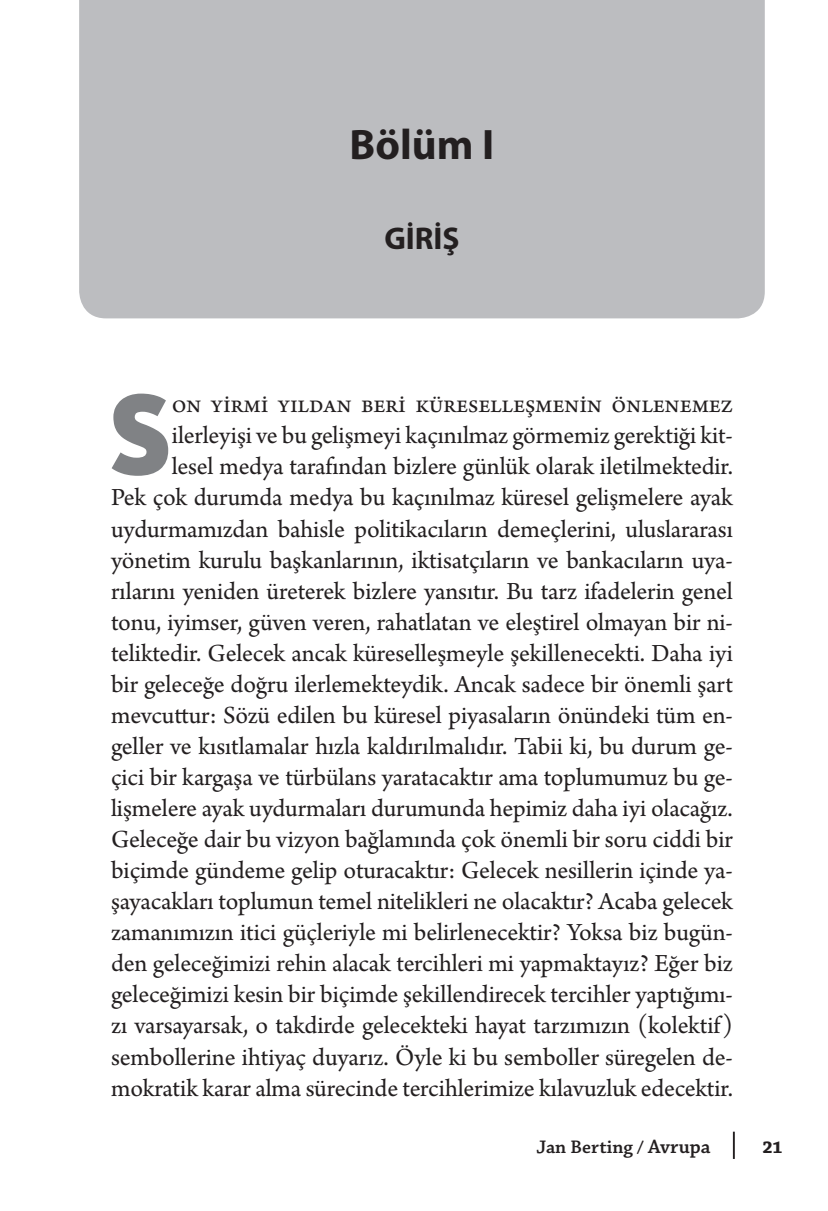
<style>
.page{position:relative;width:828px;height:1211px;background:#fff}
.page>*{position:absolute;margin:0;border:0;box-sizing:border-box;transform-origin:0 0}
.Bölüm_İlk_Paragraf{font:900 119.02px "Kievit OT";color:#808285}
.Duman_Bölüm_no{font:700 42.75px "Myriad Pro";color:#231f20}
.Duman_Bölüm_Adı{font:700 31.5px "Myriad Pro";color:#231f20}
.Bölüm_İlk_Paragraf-2{font:25.88px/31.1px "Arno Pro";letter-spacing:-.005em;color:#231f20;text-align:right}
.t1{font:600 19.12px "Chaparral Pro";color:#231f20}
.t2{font:700 18px "Chaparral Pro";color:#231f20}
.s1{font-size:18px}
.s2{font-size:20.25px}
</style>
<div class="page">
<div style="left:79px;top:0;width:686px;height:318px;background:#bcbdc0"></div>
<hr style="left:733px;top:1131px;width:2px;height:28px;background:#231f20">
<p class="Duman_Bölüm_no" style="left:349px;top:117px;width:147px">Bölüm I</p>
<p class="Duman_Bölüm_Adı" style="left:384px;top:218px;width:77px">GİRİŞ</p>
<p class="Bölüm_İlk_Paragraf" style="left:109px;top:363px;width:65px">S</p>
<p class="Bölüm_İlk_Paragraf-2" style="left:111px;top:390px;width:624px">on yirmi yıldan beri küreselleşmenin önlenemez ilerleyişi ve bu gelişmeyi kaçınılmaz görmemiz gerektiği kit-<br>lesel medya tarafından bizlere günlük olarak iletilmektedir.<br>Pek çok durumda medya bu kaçınılmaz küresel gelişmelere ayak uydurmamızdan bahisle politikacıların demeçlerini, uluslararası yönetim kurulu başkanlarının, iktisatçıların ve bankacıların uya&shy;rılarını yeniden üreterek bizlere yansıtır. Bu tarz ifadelerin genel tonu, iyimser, güven veren, rahatlatan ve eleştirel olmayan bir ni&shy;teliktedir. Gelecek ancak küreselleşmeyle şekillenecekti. Daha iyi bir geleceğe doğru ilerlemekteydik. Ancak sadece bir önemli şart mevcuttur: Sözü edilen bu küresel piyasaların önündeki tüm en&shy;geller ve kısıtlamalar hızla kaldırılmalıdır. Tabii ki, bu durum ge&shy;çici bir kargaşa ve türbülans yaratacaktır ama toplumumuz bu ge&shy;lişmelere ayak uydurmaları durumunda hepimiz daha iyi olacağız.<br>Geleceğe dair bu vizyon bağlamında çok önemli bir soru ciddi bir biçimde gündeme gelip oturacaktır: Gelecek nesillerin içinde ya&shy;şayacakları toplumun temel nitelikleri ne olacaktır? Acaba gelecek zamanımızın itici güçleriyle mi belirlenecektir? Yoksa biz bugün&shy;den geleceğimizi rehin alacak tercihleri mi yapmaktayız? Eğer biz geleceğimizi kesin bir biçimde şekillendirecek tercihler yaptığımı&shy;zı varsayarsak, o takdirde gelecekteki hayat tarzımızın (kolektif) sembollerine ihtiyaç duyarız. Öyle ki bu semboller süregelen de&shy;mokratik karar alma sürecinde tercihlerimize kılavuzluk edecektir.</p>
<p class="t1" style="left:536px;top:1136px;width:176px">Jan Berting <span class="s1">/</span> <span class="s2">Avrupa</span></p>
<p class="t2" style="left:762px;top:1136px;width:22px">21</p>
</div>
